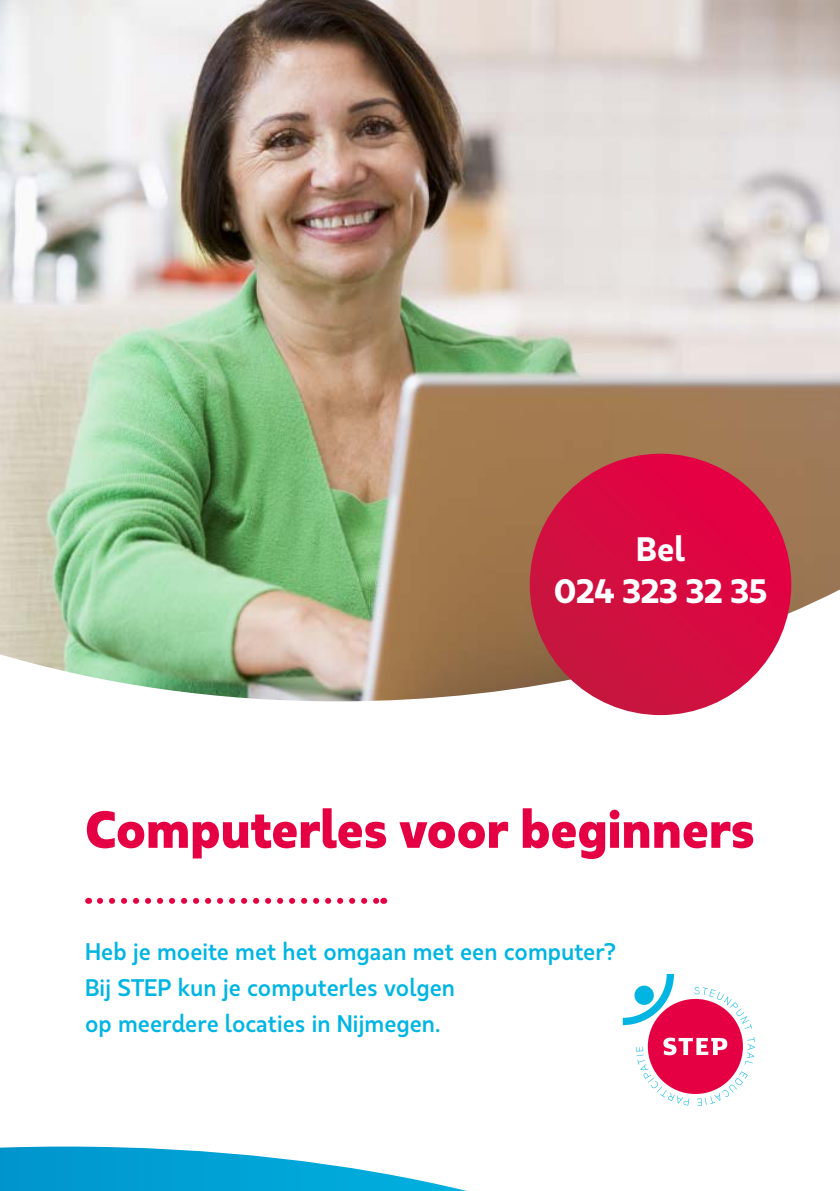
<style>
.page{position:relative;width:840px;height:1191px;background:#fff}
.page>*{position:absolute;margin:0;border:0;box-sizing:border-box;transform-origin:0 0}
.t1{font:900 52px "Urbani";color:#e50043}
.t2{font:800 33.8px "Urbani";color:#fff}
.t3{font:700 24px "Urbani";color:#00b5e2}
</style>
<div class="page">
<img style="left:0;top:0;width:839px;height:701px">
<svg style="left:100px;top:898px;width:277px;height:6px"></svg>
<div style="left:529px;top:454px;width:261px;height:261px;background:linear-gradient(to right,#ca1640,#e30143);border-radius:131px"></div>
<svg style="left:0;top:1146px;width:466px;height:45px"></svg>
<svg style="left:622px;top:974px;width:51px;height:51px"></svg>
<div style="left:634px;top:985px;width:19px;height:20px;background:#00b5e2;border-radius:50%"></div>
<div style="left:647px;top:999px;width:95px;height:95px;background:#e50043;border-radius:50%"></div>
<svg style="left:694px;top:987px;width:57px;height:42px"></svg>
<svg style="left:635px;top:1037px;width:119px;height:69px"></svg>
<p class="t2" style="left:635px;top:528px;width:50px">Bel</p>
<p class="t2" style="left:553px;top:570px;width:215px">024 323 32 35</p>
<p class="t1" style="left:85px;top:797px;width:671px">Computerles voor beginners</p>
<p class="t3" style="left:85px;top:936px;width:532px">Heb je moeite met het omgaan met een computer?</p>
<p class="t3" style="left:85px;top:972px;width:371px">Bij STEP kun je computerles volgen</p>
<p class="t3" style="left:85px;top:1008px;width:357px">op meerdere locaties in Nijmegen.</p>
</div>
